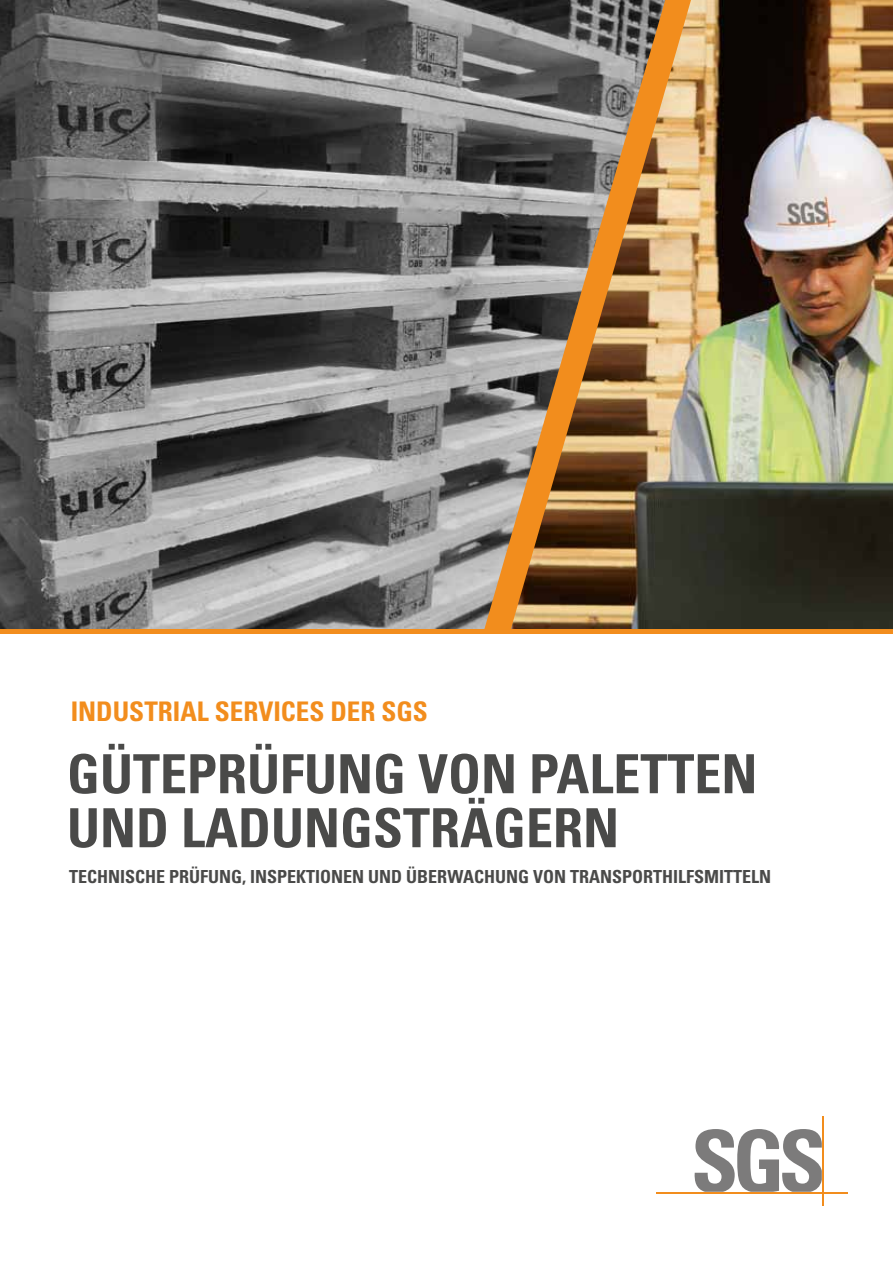
<style>
.page{position:relative;width:893px;height:1263px;background:#fff}
.page>*{position:absolute;margin:0;border:0;box-sizing:border-box;transform-origin:0 0}
.t1{font:700 condensed 54px/54px "Univers LT Std";color:#4a4a49}
.t2{font:700 condensed 27px "Univers LT Std";color:#f28d1d}
.t3{font:700 condensed 18px "Univers LT Std";color:#4a4a49}
</style>
<div class="page">
<img style="left:691px;top:0;width:202px;height:629px">
<svg style="left:694px;top:1129px;width:128px;height:63px"></svg>
<hr style="left:656px;top:1192px;width:191px;height:1px;background:#f28d1d">
<hr style="left:822px;top:1117px;width:1px;height:89px;background:#f28d1d">
<img style="left:0;top:0;width:484px;height:629px">
<svg style="left:484px;top:0;width:207px;height:629px;background:#90775a"></svg>
<div style="left:0;top:629px;width:893px;height:5px;background:#f28d1d"></div>
<h2 class="t2" style="left:71px;top:695px;width:356px">INDUSTRIAL SERVICES DER SGS</h2>
<h1 class="t1" style="left:67px;top:747px;width:692px">GÜTEPRÜFUNG VON PALETTEN<br>UND LADUNGSTRÄGERN</h1>
<p class="t3" style="left:67px;top:866px;width:706px">TECHNISCHE PRÜFUNG, INSPEKTIONEN UND ÜBERWACHUNG VON TRANSPORTHILFSMITTELN</p>
</div>
